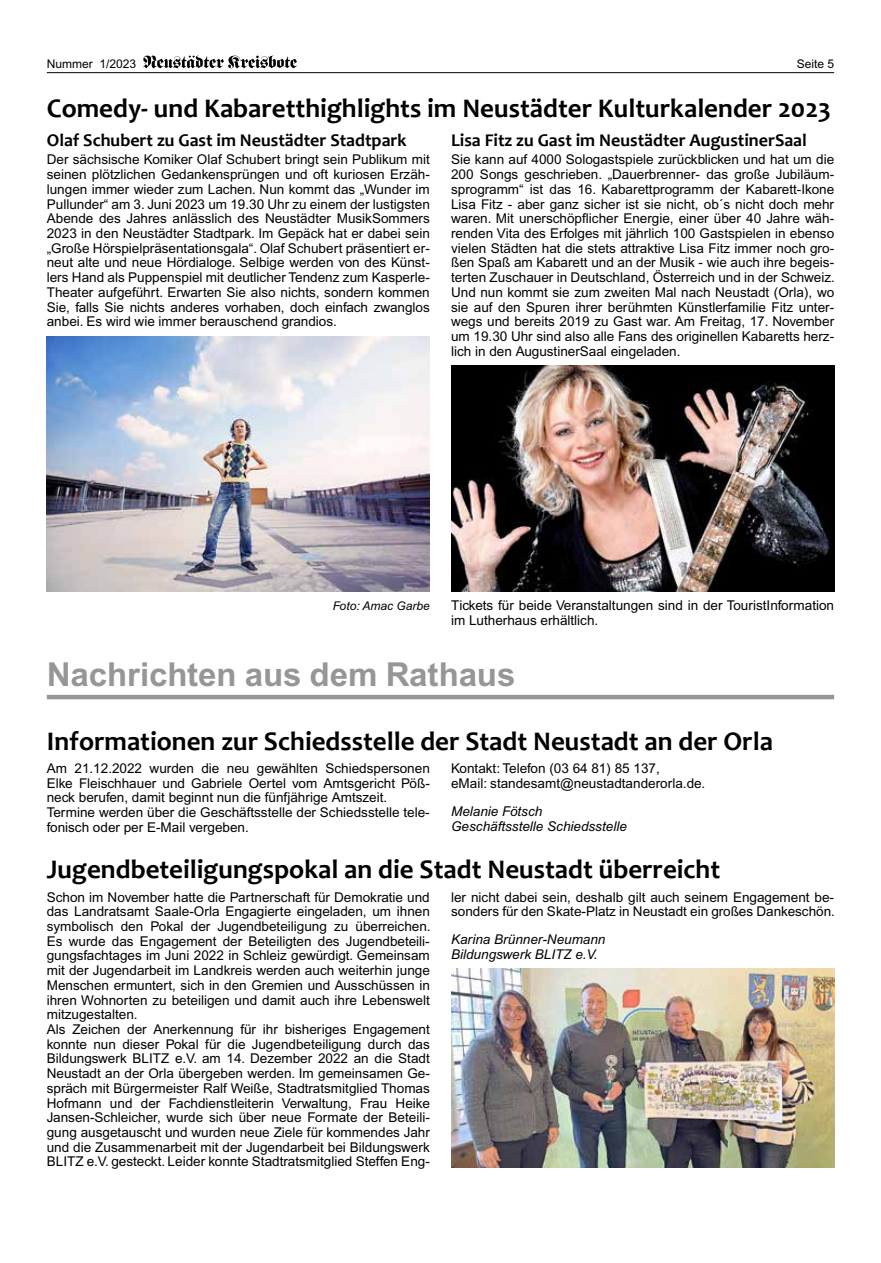
<style>
.page{position:relative;width:881px;height:1263px;background:#fff}
.page>*{position:absolute;margin:0;border:0;box-sizing:border-box;transform-origin:0 0}
.t1{font:700 33px "Arial";letter-spacing:-.005em;color:#949698}
.t2{font:700 27px "Candara";color:#000}
.t3{font:700 18px "Candara";color:#000}
.t4{font:13.5px/14.7px "Arial";color:#000}
.t5{font:italic 13.5px/14.7px "Arial";color:#000}
.t6{font:12px "Arial";color:#000}
.t7{font:italic 12px "Arial";color:#000}
</style>
<div class="page">
<hr style="left:47px;top:72px;width:786px;height:1px;background:#000">
<svg style="left:143px;top:55px;width:154px;height:13px"></svg>
<img style="left:47px;top:336px;width:382px;height:255px">
<img style="left:451px;top:365px;width:382px;height:226px">
<hr style="left:47px;top:695px;width:786px;height:4px;background:#949698">
<img style="left:451px;top:969px;width:382px;height:198px">
<p class="t6" style="left:47px;top:57px;width:91px">Nummer 1/2023</p>
<p class="t6" style="left:796px;top:57px;width:39px">Seite 5</p>
<h2 class="t2" style="left:47px;top:92px;width:785px">Comedy- und Kabaretthighlights im Neustädter Kulturkalender 2023</h2>
<h3 class="t3" style="left:47px;top:128px;width:361px">Olaf Schubert zu Gast im Neustädter Stadtpark</h3>
<p class="t4" style="left:47px;top:153px;width:384px;text-align:justify">Der sächsische Komiker Olaf Schubert bringt sein Publikum mit seinen plötzlichen Gedankensprüngen und oft kuriosen Erzäh&shy;lungen immer wieder zum Lachen. Nun kommt das „Wunder im Pullunder“ am 3. Juni 2023 um 19.30 Uhr zu einem der lustigsten Abende des Jahres anlässlich des Neustädter MusikSommers 2023 in den Neustädter Stadtpark. Im Gepäck hat er dabei sein „Große Hörspielpräsentationsgala“. Olaf Schubert präsentiert er&shy;neut alte und neue Hördialoge. Selbige werden von des Künst&shy;lers Hand als Puppenspiel mit deutlicher Tendenz zum Kasperle-Theater aufgeführt. Erwarten Sie also nichts, sondern kommen Sie, falls Sie nichts anderes vorhaben, doch einfach zwanglos anbei. Es wird wie immer berauschend grandios.</p>
<h3 class="t3" style="left:451px;top:128px;width:357px">Lisa Fitz zu Gast im Neustädter AugustinerSaal</h3>
<p class="t4" style="left:451px;top:153px;width:385px;text-align:justify">Sie kann auf 4000 Sologastspiele zurückblicken und hat um die 200 Songs geschrieben. „Dauerbrenner- das große Jubiläum&shy;sprogramm“ ist das 16. Kabarettprogramm der Kabarett-Ikone Lisa Fitz - aber ganz sicher ist sie nicht, ob´s nicht doch mehr waren. Mit unerschöpflicher Energie, einer über 40 Jahre wäh&shy;renden Vita des Erfolges mit jährlich 100 Gastspielen in ebenso vielen Städten hat die stets attraktive Lisa Fitz immer noch gro&shy;ßen Spaß am Kabarett und an der Musik - wie auch ihre begeis&shy;terten Zuschauer in Deutschland, Österreich und in der Schweiz.<br>Und nun kommt sie zum zweiten Mal nach Neustadt (Orla), wo sie auf den Spuren ihrer berühmten Künstlerfamilie Fitz unter&shy;wegs und bereits 2019 zu Gast war. Am Freitag, 17. November um 19.30 Uhr sind also alle Fans des originellen Kabaretts herz&shy;lich in den AugustinerSaal eingeladen.</p>
<p class="t4" style="left:451px;top:598px;width:384px">Tickets für beide Veranstaltungen sind in der TouristInformation im Lutherhaus erhältlich.</p>
<h1 class="t1" style="left:47px;top:655px;width:469px">Nachrichten aus dem Rathaus</h1>
<p class="t7" style="left:332px;top:599px;width:99px">Foto: Amac Garbe</p>
<h2 class="t2" style="left:47px;top:724px;width:727px">Informationen zur Schiedsstelle der Stadt Neustadt an der Orla</h2>
<p class="t4" style="left:47px;top:761px;width:384px">Am 21.12.2022 wurden die neu gewählten Schiedspersonen Elke Fleischhauer und Gabriele Oertel vom Amtsgericht Pöß&shy;neck berufen, damit beginnt nun die fünfjährige Amtszeit.<br>Termine werden über die Geschäftsstelle der Schiedsstelle tele&shy;fonisch oder per E-Mail vergeben.</p>
<p class="t4" style="left:451px;top:761px;width:255px">Kontakt: Telefon (03 64 81) 85 137,<br>eMail: standesamt@neustadtanderorla.de.</p>
<p class="t5" style="left:451px;top:804px;width:177px">Melanie Fötsch<br>Geschäftsstelle Schiedsstelle</p>
<h2 class="t2" style="left:47px;top:852px;width:674px">Jugendbeteiligungspokal an die Stadt Neustadt überreicht</h2>
<p class="t4" style="left:47px;top:890px;width:385px">Schon im November hatte die Partnerschaft für Demokratie und das Landratsamt Saale-Orla Engagierte eingeladen, um ihnen symbolisch den Pokal der Jugendbeteiligung zu überreichen.<br>Es wurde das Engagement der Beteiligten des Jugendbeteili&shy;gungsfachtages im Juni 2022 in Schleiz gewürdigt. Gemeinsam mit der Jugendarbeit im Landkreis werden auch weiterhin junge Menschen ermuntert, sich in den Gremien und Ausschüssen in ihren Wohnorten zu beteiligen und damit auch ihre Lebenswelt mitzugestalten.<br>Als Zeichen der Anerkennung für ihr bisheriges Engagement konnte nun dieser Pokal für die Jugendbeteiligung durch das Bildungswerk BLITZ e.V. am 14. Dezember 2022 an die Stadt Neustadt an der Orla übergeben werden. Im gemeinsamen Ge&shy;spräch mit Bürgermeister Ralf Weiße, Stadtratsmitglied Thomas Hofmann und der Fachdienstleiterin Verwaltung, Frau Heike Jansen-Schleicher, wurde sich über neue Formate der Beteili&shy;gung ausgetauscht und wurden neue Ziele für kommendes Jahr und die Zusammenarbeit mit der Jugendarbeit bei Bildungswerk BLITZ e.V. gesteckt. Leider konnte Stadtratsmitglied Steffen Eng-</p>
<p class="t4" style="left:451px;top:890px;width:385px">ler nicht dabei sein, deshalb gilt auch seinem Engagement be&shy;sonders für den Skate-Platz in Neustadt ein großes Dankeschön.</p>
<p class="t5" style="left:451px;top:932px;width:156px">Karina Brünner-Neumann<br>Bildungswerk BLITZ e.V.</p>
</div>
